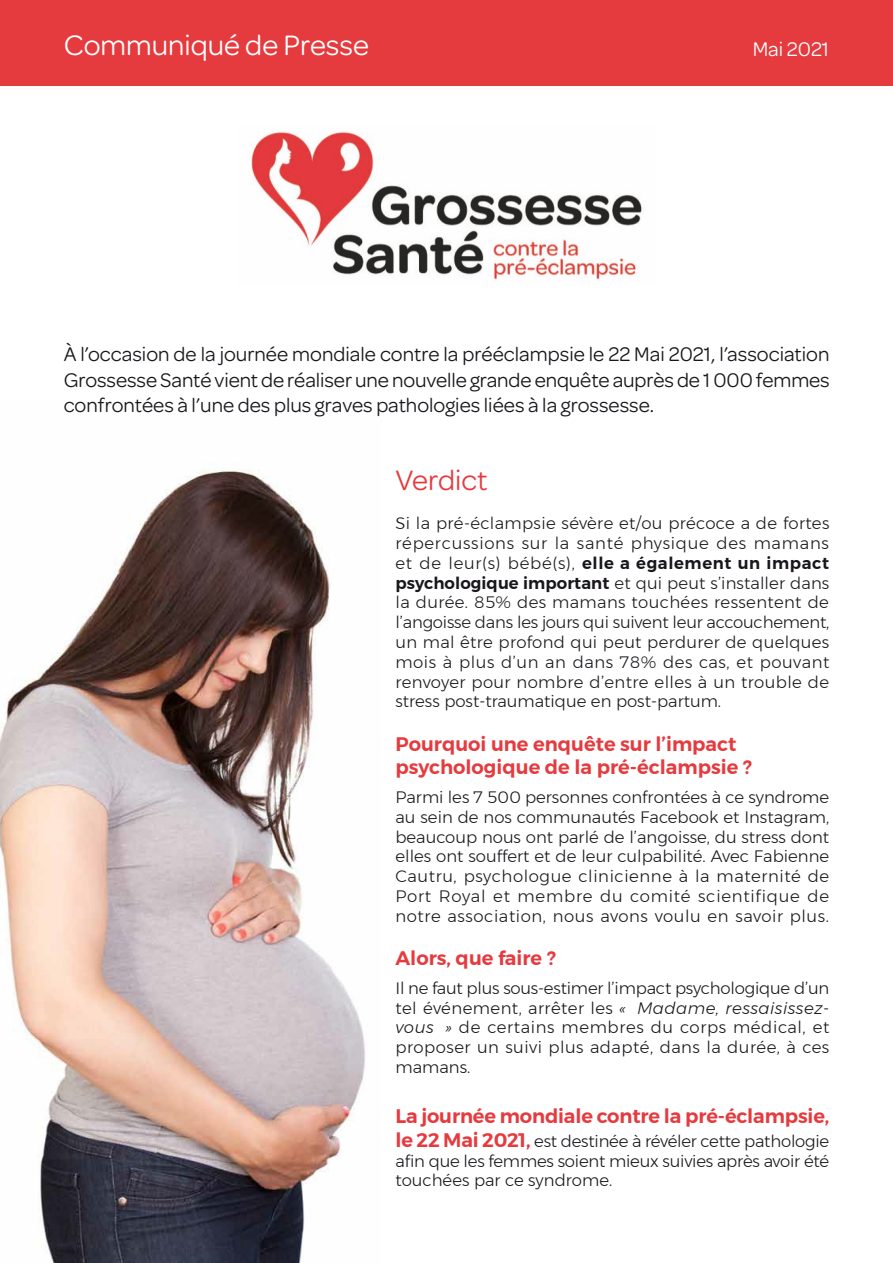
<style>
.page{position:relative;width:893px;height:1263px;background:#fff}
.page>*{position:absolute;margin:0;border:0;box-sizing:border-box;transform-origin:0 0}
.t1{font:30px "Omnes";color:#fff}
.t2{font:30px "Omnes";color:#e53b3f}
.t3{font:21px/25.2px "Omnes";color:#1a171c;text-align:justify}
.t4{font:21px "Omnes";color:#fff}
.t5{font:600 19.5px/23.4px "Montserrat";color:#e53b3f}
.t6{font:300 16.5px/19.8px "Montserrat";letter-spacing:.02em;color:#1a171c;text-align:justify}
.s1{font-weight:600}
.s2{font-style:italic}
.s3{font-weight:600;font-size:19.5px;color:#e53b3f}
</style>
<div class="page">
<img style="left:0;top:470px;width:365px;height:793px">
<img style="left:251px;top:132px;width:393px;height:148px">
<div style="left:0;top:0;width:893px;height:85px;background:#e53b3f"></div>
<h1 class="t1" style="left:64px;top:24px;width:307px">Communiqué de Presse</h1>
<p class="t4" style="left:753px;top:35px;width:78px">Mai 2021</p>
<p class="t3" style="left:64px;top:341px;width:767px">À l’occasion de la journée mondiale contre la prééclampsie le 22 Mai 2021, l’association Grossesse Santé vient de réaliser une nouvelle grande enquête auprès de 1 000 femmes confrontées à l’une des plus graves pathologies liées à la grossesse.</p>
<h1 class="t2" style="left:395px;top:459px;width:93px">Verdict</h1>
<p class="t6" style="left:395px;top:513px;width:435px">Si la pré-éclampsie sévère et/ou précoce a de fortes répercussions sur la santé physique des mamans et de leur(s) bébé(s), <span class="s1">elle a également un impact psychologique important</span> et qui peut s’installer dans la durée. 85% des mamans touchées ressentent de l’angoisse dans les jours qui suivent leur accouchement, un mal être profond qui peut perdurer de quelques mois à plus d’un an dans 78% des cas, et pouvant renvoyer pour nombre d’entre elles à un trouble de stress post-traumatique en post-partum.</p>
<p class="t5" style="left:395px;top:732px;width:358px">Pourquoi une enquête sur l’impact psychologique de la pré-éclampsie ?</p>
<p class="t6" style="left:395px;top:787px;width:435px">Parmi les 7 500 personnes confrontées à ce syndrome au sein de nos communautés Facebook et Instagram, beaucoup nous ont parlé de l’angoisse, du stress dont elles ont souffert et de leur culpabilité. Avec Fabienne Cautru, psychologue clinicienne à la maternité de Port Royal et membre du comité scientifique de notre association, nous avons voulu en savoir plus.</p>
<p class="t5" style="left:395px;top:946px;width:162px">Alors, que faire ?</p>
<p class="t6" style="left:395px;top:978px;width:435px">Il ne faut plus sous-estimer l’impact psychologique d’un tel événement, arrêter les <span class="s2">« Madame, ressaisissez&shy;vous »</span> de certains membres du corps médical, et proposer un suivi plus adapté, dans la durée, à ces mamans.</p>
<p class="t5" style="left:395px;top:1105px;width:435px">La journée mondiale contre la pré-éclampsie,</p>
<p class="t6" style="left:395px;top:1131px;width:435px"><span class="s3">le 22 Mai 2021,</span> est destinée à révéler cette pathologie afin que les femmes soient mieux suivies après avoir été touchées par ce syndrome.</p>
</div>
